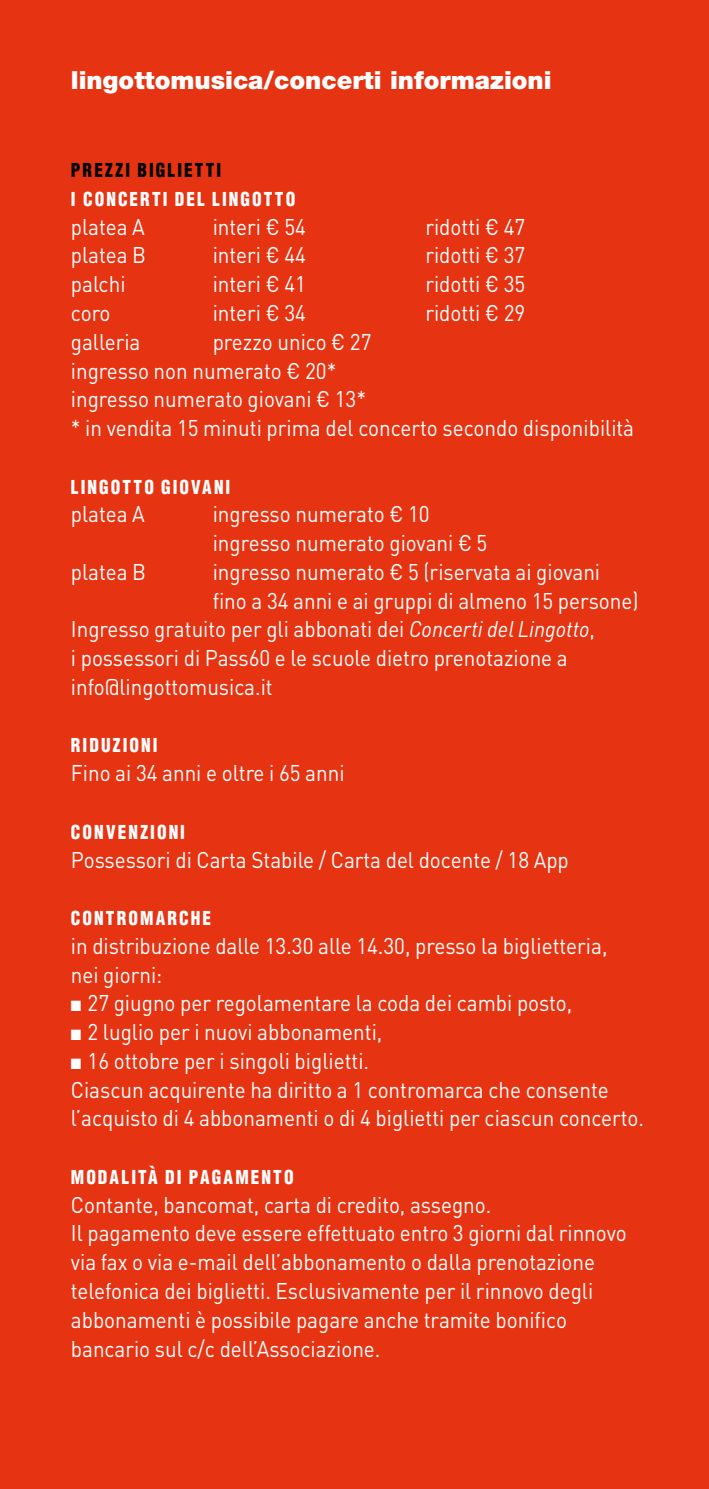
<style>
.page{position:relative;width:709px;height:1489px;background:#fff}
.page>*{position:absolute;margin:0;border:0;box-sizing:border-box;transform-origin:0 0}
.t1{font:900 25px "Helvetica Neue";color:#fff}
.t2{font:22.5px/28.8px "DIN Pro";color:#fff;scale:.92 1}
.t3{font:900 condensed 18.75px "Helvetica";letter-spacing:.12em;color:#fff;scale:.92 1}
.t4{font:900 condensed 18.75px "Helvetica";letter-spacing:.12em;color:#000;scale:.92 1}
.s1{font-style:italic}
</style>
<div class="page">
<div style="left:0;top:0;width:709px;height:1488px;background:#e63312"></div>
<p class="t1" style="left:71px;top:65px;width:482px">lingottomusica/concerti informazioni</p>
<p class="t4" style="left:71px;top:158px;width:165px">PREZZI BIGLIETTI</p>
<p class="t3" style="left:71px;top:187px;width:245px">I CONCERTI DEL LINGOTTO</p>
<p class="t2" style="left:71px;top:211px;width:82px">platea A</p>
<p class="t2" style="left:213px;top:211px;width:103px">interi € 54</p>
<p class="t2" style="left:425px;top:211px;width:110px">ridotti € 47</p>
<p class="t2" style="left:71px;top:240px;width:83px">platea B</p>
<p class="t2" style="left:213px;top:240px;width:103px">interi € 44</p>
<p class="t2" style="left:425px;top:240px;width:110px">ridotti € 37</p>
<p class="t2" style="left:71px;top:269px;width:61px">palchi</p>
<p class="t2" style="left:213px;top:269px;width:103px">interi € 41</p>
<p class="t2" style="left:425px;top:269px;width:110px">ridotti € 35</p>
<p class="t2" style="left:71px;top:297px;width:45px">coro</p>
<p class="t2" style="left:213px;top:297px;width:103px">interi € 34</p>
<p class="t2" style="left:425px;top:297px;width:110px">ridotti € 29</p>
<p class="t2" style="left:71px;top:326px;width:77px">galleria</p>
<p class="t2" style="left:71px;top:326px;width:613px;text-indent:142px">prezzo unico € 27<br>ingresso non numerato € 20*<br>ingresso numerato giovani € 13*<br>* in vendita 15 minuti prima del concerto secondo disponibilità</p>
<p class="t3" style="left:71px;top:475px;width:175px">LINGOTTO GIOVANI</p>
<p class="t2" style="left:71px;top:499px;width:82px">platea A</p>
<p class="t2" style="left:213px;top:499px;width:300px">ingresso numerato € 10 ingresso numerato giovani € 5</p>
<p class="t2" style="left:71px;top:556px;width:83px">platea B</p>
<p class="t2" style="left:213px;top:556px;width:423px">ingresso numerato € 5 (riservata ai giovani</p>
<p class="t2" style="left:213px;top:585px;width:464px">fino a 34 anni e ai gruppi di almeno 15 persone)</p>
<p class="t2" style="left:71px;top:614px;width:571px">Ingresso gratuito per gli abbonati dei <span class="s1">Concerti del Lingotto</span>,</p>
<p class="t2" style="left:71px;top:642px;width:541px">i possessori di Pass60 e le scuole dietro prenotazione a</p>
<p class="t2" style="left:71px;top:671px;width:221px">info@lingottomusica.it</p>
<p class="t3" style="left:71px;top:733px;width:96px">RIDUZIONI</p>
<p class="t2" style="left:71px;top:757px;width:299px">Fino ai 34 anni e oltre i 65 anni</p>
<p class="t3" style="left:71px;top:820px;width:126px">CONVENZIONI</p>
<p class="t2" style="left:71px;top:844px;width:543px">Possessori di Carta Stabile / Carta del docente / 18 App</p>
<p class="t3" style="left:71px;top:906px;width:154px">CONTROMARCHE</p>
<p class="t2" style="left:71px;top:930px;width:585px">in distribuzione dalle 13.30 alle 14.30, presso la biglietteria, nei giorni:</p>
<p class="t2" style="left:71px;top:987px;width:546px">■ 27 giugno per regolamentare la coda dei cambi posto,</p>
<p class="t2" style="left:71px;top:1016px;width:340px">■ 2 luglio per i nuovi abbonamenti,</p>
<p class="t2" style="left:71px;top:1045px;width:624px">■ 16 ottobre per i singoli biglietti.<br>Ciascun acquirente ha diritto a 1 contromarca che consente l’acquisto di 4 abbonamenti o di 4 biglietti per ciascun concerto.</p>
<p class="t3" style="left:71px;top:1165px;width:244px">MODALITÀ DI PAGAMENTO</p>
<p class="t2" style="left:71px;top:1189px;width:605px">Contante, bancomat, carta di credito, assegno.<br>Il pagamento deve essere effettuato entro 3 giorni dal rinnovo via fax o via e-mail dell’abbonamento o dalla prenotazione telefonica dei biglietti. Esclusivamente per il rinnovo degli abbonamenti è possibile pagare anche tramite bonifico bancario sul c/c dell’Associazione.</p>
</div>
